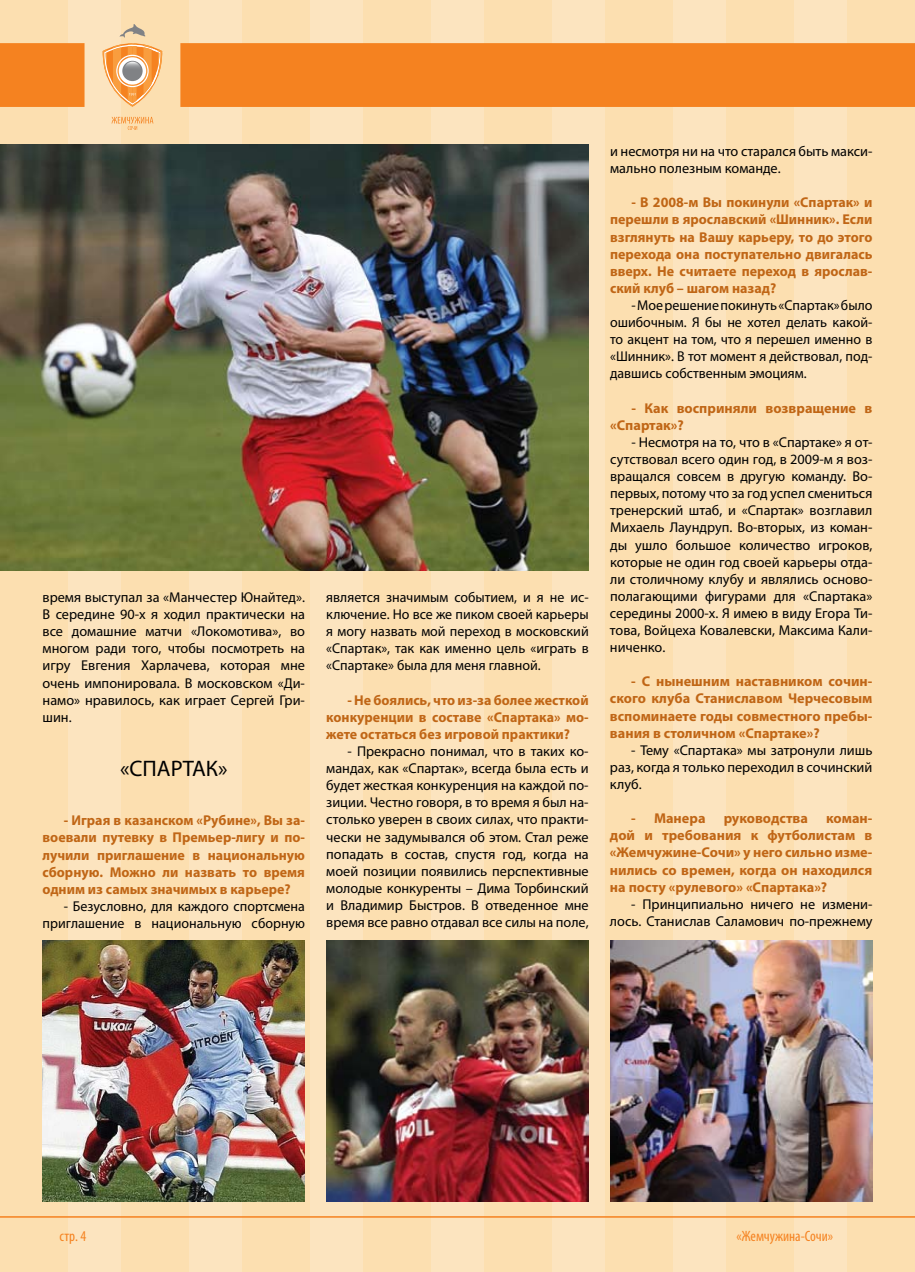
<style>
.page{position:relative;width:915px;height:1272px;background:#fff}
.page>*{position:absolute;margin:0;border:0;box-sizing:border-box;transform-origin:0 0}
.t1{font:22.5px "Myriad Pro";color:#000}
.t2{font:condensed 15px "Myriad Pro";color:#f58220}
.t3{font:14.25px/17.1px "Myriad Pro";color:#000;text-align:justify}
.t4{font:700 14.25px/17.1px "Myriad Pro";color:#c06616;text-align:justify}
</style>
<div class="page">
<div style="left:0;top:0;width:914px;height:1271px;background:#fce4bf"></div>
<div style="left:0;top:0;width:68px;height:1271px;background:#fcdfb0"></div>
<div style="left:121px;top:0;width:68px;height:1271px;background:#fcdfb0"></div>
<div style="left:242px;top:0;width:67px;height:1271px;background:#fcdfb0"></div>
<div style="left:363px;top:0;width:67px;height:1271px;background:#fcdfb0"></div>
<div style="left:484px;top:0;width:67px;height:1271px;background:#fcdfb0"></div>
<div style="left:605px;top:0;width:67px;height:1271px;background:#fcdfb0"></div>
<div style="left:726px;top:0;width:67px;height:1271px;background:#fcdfb0"></div>
<div style="left:847px;top:0;width:67px;height:1271px;background:#fcdfb0"></div>
<hr style="left:0;top:1216px;width:914px;height:1px;background:#f58220">
<div style="left:0;top:43px;width:914px;height:64px;background:#f58220"></div>
<svg style="left:111px;top:117px;width:42px;height:13px"></svg>
<svg style="left:102px;top:24px;width:60px;height:83px"></svg>
<img style="left:0;top:145px;width:588px;height:425px">
<img style="left:43px;top:940px;width:261px;height:261px">
<img style="left:326px;top:940px;width:262px;height:261px">
<img style="left:610px;top:940px;width:262px;height:261px">
<p class="t3" style="left:43px;top:588px;width:264px">время выступал за «Манчестер Юнайтед».<br>В середине 90-х я ходил практически на все домашние матчи «Локомотива», во многом ради того, чтобы посмотреть на игру Евгения Харлачева, которая мне очень импонировала. В московском «Ди&shy;намо» нравилось, как играет Сергей Гри&shy;шин.</p>
<h1 class="t1" style="left:120px;top:754px;width:109px">«СПАРТАК»</h1>
<p class="t4" style="left:43px;top:811px;width:264px;text-indent:21px">- Играя в казанском «Рубине», Вы за&shy;воевали путевку в Премьер-лигу и по&shy;лучили приглашение в национальную сборную. Можно ли назвать то время одним из самых значимых в карьере?</p>
<p class="t3" style="left:43px;top:897px;width:264px;text-align:right">- Безусловно, для каждого спортсмена приглашение в национальную сборную</p>
<p class="t3" style="left:326px;top:588px;width:264px">является значимым событием, и я не ис&shy;ключение. Но все же пиком своей карьеры я могу назвать мой переход в московский «Спартак», так как именно цель «играть в «Спартаке» была для меня главной.</p>
<p class="t4" style="left:326px;top:690px;width:264px;text-indent:21px">- Не боялись, что из-за более жесткой конкуренции в составе «Спартака» мо&shy;жете остаться без игровой практики?</p>
<p class="t3" style="left:326px;top:742px;width:264px;text-indent:21px">- Прекрасно понимал, что в таких ко&shy;мандах, как «Спартак», всегда была есть и будет жесткая конкуренция на каждой по&shy;зиции. Честно говоря, в то время я был на&shy;столько уверен в своих силах, что практи&shy;чески не задумывался об этом. Стал реже попадать в состав, спустя год, когда на моей позиции появились перспективные молодые конкуренты – Дима Торбинский и Владимир Быстров. В отведенное мне время все равно отдавал все силы на поле,</p>
<p class="t3" style="left:610px;top:142px;width:264px">и несмотря ни на что старался быть макси&shy;мально полезным команде.</p>
<p class="t4" style="left:610px;top:193px;width:264px;text-indent:21px">- В 2008-м Вы покинули «Спартак» и перешли в ярославский «Шинник». Если взглянуть на Вашу карьеру, то до этого перехода она поступательно двигалась вверх. Не считаете переход в ярослав&shy;ский клуб – шагом назад?</p>
<p class="t3" style="left:610px;top:296px;width:264px;text-indent:21px">- Мое решение покинуть «Спартак» было ошибочным. Я бы не хотел делать какой&shy;то акцент на том, что я перешел именно в «Шинник». В тот момент я действовал, под&shy;давшись собственным эмоциям.</p>
<p class="t4" style="left:610px;top:399px;width:264px;text-indent:21px">- Как восприняли возвращение в «Спартак»?</p>
<p class="t3" style="left:609px;top:433px;width:264px;text-indent:21px">- Несмотря на то, что в «Спартаке» я от&shy;сутствовал всего один год, в 2009-м я воз&shy;вращался совсем в другую команду. Во&shy;первых, потому что за год успел смениться тренерский штаб, и «Спартак» возглавил Михаель Лаундруп. Во-вторых, из коман&shy;ды ушло большое количество игроков, которые не один год своей карьеры отда&shy;ли столичному клубу и являлись осново&shy;полагающими фигурами для «Спартака» середины 2000-х. Я имею в виду Егора Ти&shy;това, Войцеха Ковалевски, Максима Кали&shy;ниченко.</p>
<p class="t4" style="left:609px;top:672px;width:264px;text-indent:21px">- С нынешним наставником сочин&shy;ского клуба Станиславом Черчесовым вспоминаете годы совместного пребы&shy;вания в столичном «Спартаке»?</p>
<p class="t3" style="left:609px;top:741px;width:264px;text-indent:21px">- Тему «Спартака» мы затронули лишь раз, когда я только переходил в сочинский клуб.</p>
<p class="t4" style="left:631px;top:809px;width:76px">- Манера</p>
<p class="t4" style="left:723px;top:809px;width:86px">руководства</p>
<p class="t4" style="left:609px;top:809px;width:264px;text-indent:216px">коман&shy;дой и требования к футболистам в «Жемчужине-Сочи» у него сильно изме&shy;нились со времен, когда он находился на посту «рулевого» «Спартака»?</p>
<p class="t3" style="left:609px;top:895px;width:264px;text-align:right">- Принципиально ничего не измени&shy;лось. Станислав Саламович по-прежнему</p>
<p class="t2" style="left:60px;top:1226px;width:28px">стр. 4</p>
<p class="t2" style="left:736px;top:1226px;width:98px">«Жемчужина-Сочи»</p>
</div>
